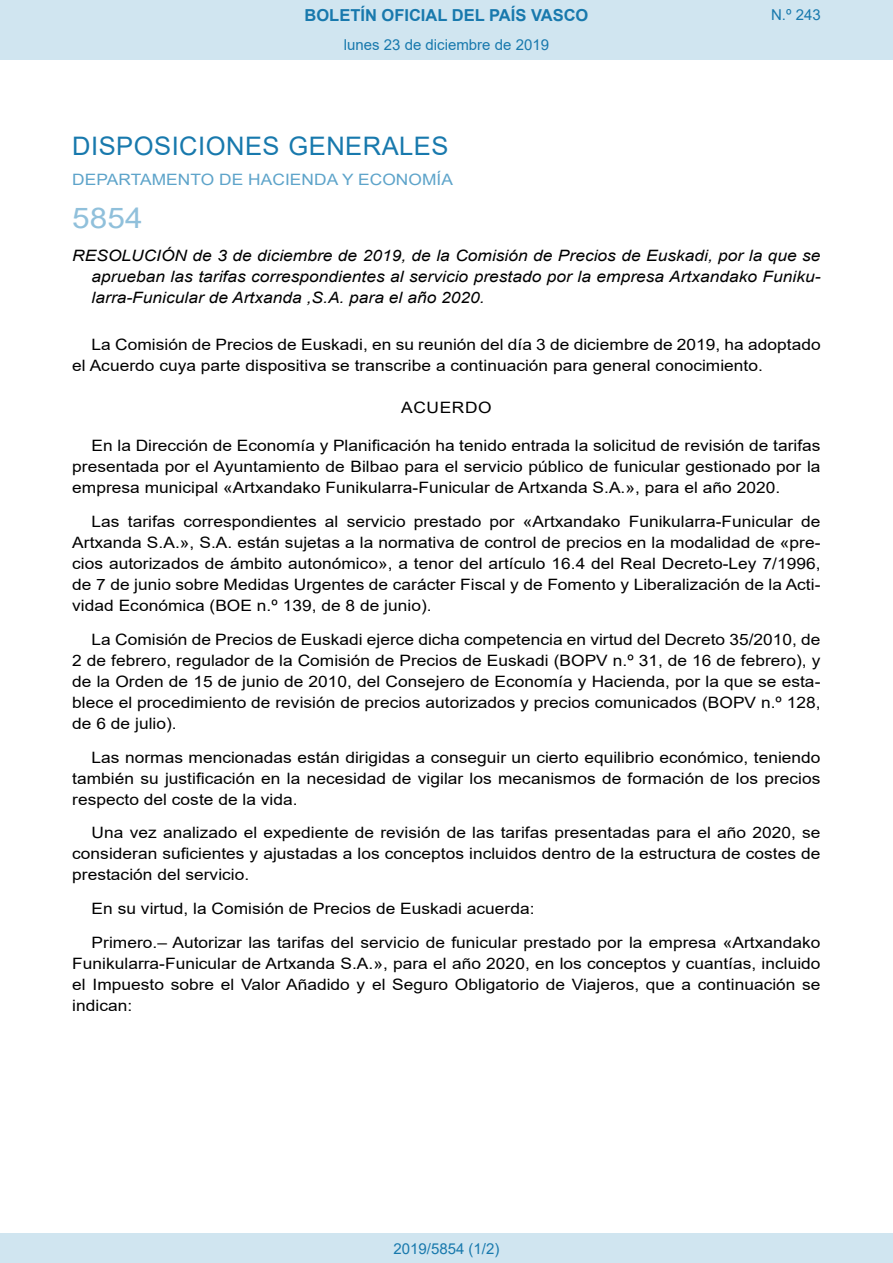
<style>
.page{position:relative;width:893px;height:1263px;background:#fff}
.page>*{position:absolute;margin:0;border:0;box-sizing:border-box;transform-origin:0 0}
.BOPVOrden{font:28.5px "Arial";color:#90c0db;scale:1.11 1}
.BOPVSeccion{font:25.5px "Arial";letter-spacing:.02em;color:#1879ad}
.t1{font:700 16.5px "Arial";color:#1879ad}
.BOPVDetalle{font:15.6px/21px "Arial";color:#000;text-align:justify;scale:1.11 1}
.BOPVTitulo{font:italic 15.6px/21px "Arial";color:#000;text-align:justify;scale:1.11 1}
.BOPVOrganismo{font:15.6px "Arial";letter-spacing:.005em;color:#5ea4ca;scale:1.11 1}
.BOPVClave{font:15.6px "Arial";letter-spacing:.035em;color:#000;scale:1.11 1}
.Paginacion_Centro{font:15px "Arial";color:#1879ad}
</style>
<div class="page">
<div style="left:0;top:0;width:893px;height:60px;background:#d0e5f0"></div>
<div style="left:0;top:1233px;width:893px;height:30px;background:#d0e5f0"></div>
<p class="t1" style="left:305px;top:3px;width:285px">BOLETÍN OFICIAL DEL PAÍS VASCO</p>
<p class="Paginacion_Centro" style="left:344px;top:35px;width:207px">lunes 23 de diciembre de 2019</p>
<p class="Paginacion_Centro" style="left:771px;top:5px;width:51px">N.º 243</p>
<p class="BOPVSeccion" style="left:72px;top:128px;width:378px">DISPOSICIONES GENERALES</p>
<p class="BOPVOrganismo" style="left:72px;top:169px;width:344px">DEPARTAMENTO DE HACIENDA Y ECONOMÍA</p>
<p class="BOPVOrden" style="left:72px;top:198px;width:65px">5854</p>
<p class="BOPVTitulo" style="left:92px;top:246px;width:658px;text-indent:-19px">RESOLUCIÓN de 3 de diciembre de 2019, de la Comisión de Precios de Euskadi, por la que se aprueban las tarifas correspondientes al servicio prestado por la empresa Artxandako Funiku&shy;larra-Funicular de Artxanda ,S.A. para el año 2020.</p>
<p class="BOPVDetalle" style="left:72px;top:334px;width:676px;text-indent:19px">La Comisión de Precios de Euskadi, en su reunión del día 3 de diciembre de 2019, ha adoptado el Acuerdo cuya parte dispositiva se transcribe a continuación para general conocimiento.</p>
<p class="BOPVClave" style="left:401px;top:397px;width:83px">ACUERDO</p>
<p class="BOPVDetalle" style="left:72px;top:435px;width:676px;text-indent:19px">En la Dirección de Economía y Planificación ha tenido entrada la solicitud de revisión de tarifas presentada por el Ayuntamiento de Bilbao para el servicio público de funicular gestionado por la empresa municipal «Artxandako Funikularra-Funicular de Artxanda S.A.», para el año 2020.</p>
<p class="BOPVDetalle" style="left:72px;top:511px;width:676px;text-indent:19px">Las tarifas correspondientes al servicio prestado por «Artxandako Funikularra-Funicular de Artxanda S.A.», S.A. están sujetas a la normativa de control de precios en la modalidad de «pre&shy;cios autorizados de ámbito autonómico», a tenor del artículo 16.4 del Real Decreto-Ley 7/1996, de 7 de junio sobre Medidas Urgentes de carácter Fiscal y de Fomento y Liberalización de la Acti&shy;vidad Económica (BOE n.º 139, de 8 de junio).</p>
<p class="BOPVDetalle" style="left:72px;top:629px;width:676px;text-indent:19px">La Comisión de Precios de Euskadi ejerce dicha competencia en virtud del Decreto 35/2010, de 2 de febrero, regulador de la Comisión de Precios de Euskadi (BOPV n.º 31, de 16 de febrero), y de la Orden de 15 de junio de 2010, del Consejero de Economía y Hacienda, por la que se esta&shy;blece el procedimiento de revisión de precios autorizados y precios comunicados (BOPV n.º 128, de 6 de julio).</p>
<p class="BOPVDetalle" style="left:72px;top:746px;width:676px;text-indent:19px">Las normas mencionadas están dirigidas a conseguir un cierto equilibrio económico, teniendo también su justificación en la necesidad de vigilar los mecanismos de formación de los precios respecto del coste de la vida.</p>
<p class="BOPVDetalle" style="left:72px;top:822px;width:676px;text-indent:19px">Una vez analizado el expediente de revisión de las tarifas presentadas para el año 2020, se consideran suficientes y ajustadas a los conceptos incluidos dentro de la estructura de costes de prestación del servicio.</p>
<p class="BOPVDetalle" style="left:92px;top:898px;width:401px">En su virtud, la Comisión de Precios de Euskadi acuerda:</p>
<p class="BOPVDetalle" style="left:72px;top:932px;width:676px;text-indent:19px">Primero.– Autorizar las tarifas del servicio de funicular prestado por la empresa «Artxandako Funikularra-Funicular de Artxanda S.A.», para el año 2020, en los conceptos y cuantías, incluido el Impuesto sobre el Valor Añadido y el Seguro Obligatorio de Viajeros, que a continuación se indican:</p>
<p class="Paginacion_Centro" style="left:393px;top:1238px;width:107px">2019/5854 (1/2)</p>
</div>
